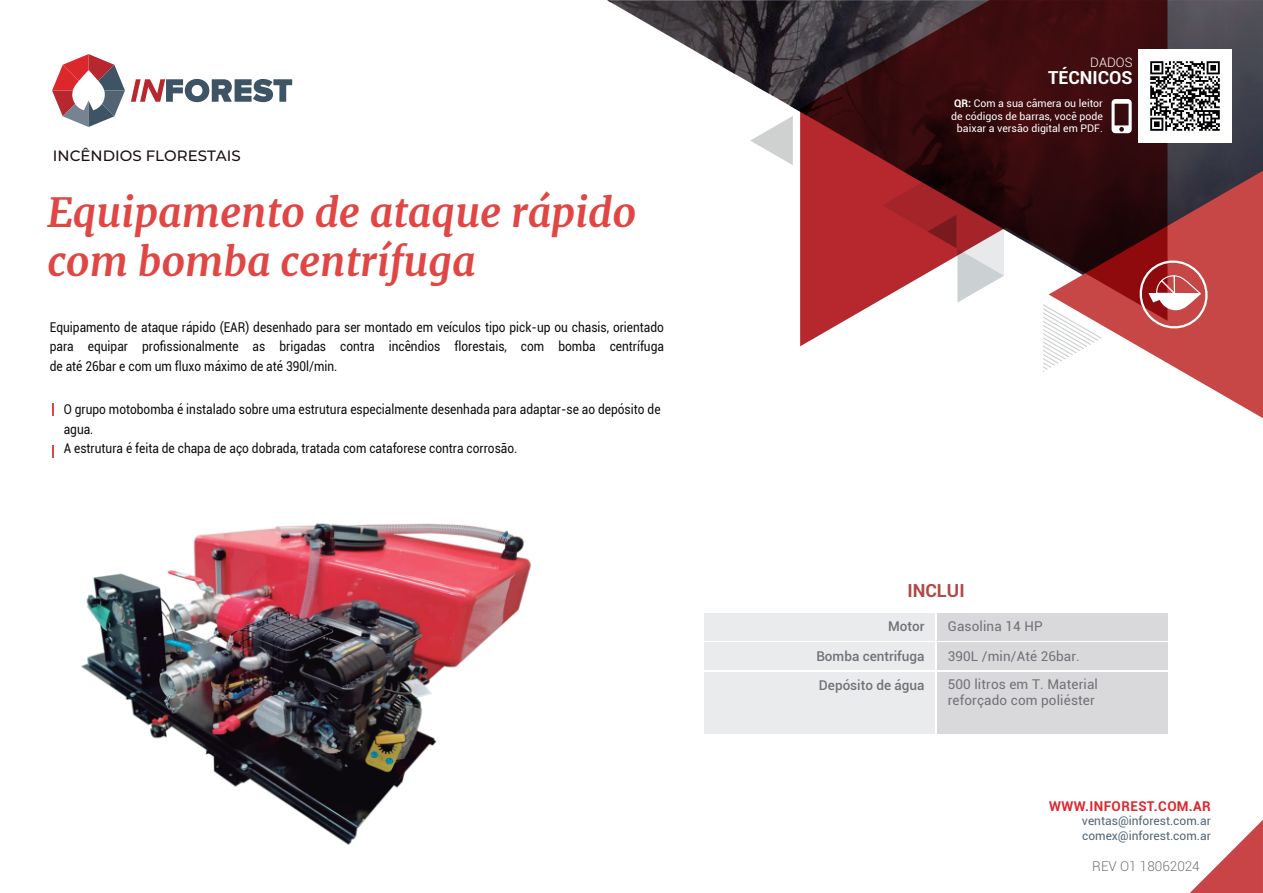
<style>
.page{position:relative;width:1263px;height:893px;background:#fff}
.page>*{position:absolute;margin:0;border:0;box-sizing:border-box;transform-origin:0 0}
.t1{font:italic 700 40.5px/48.6px "Merriweather";color:#e04643}
.t2{font:700 18px "Roboto";color:#fff}
.t3{font:700 18px "Roboto";color:#b34748}
.t4{font:500 15px "Montserrat";color:#1c1012}
.t5{font:13.5px/19.5px "Roboto";color:#0d090e;scale:.88 1}
.t6{font:13.5px/29.5px "Roboto";letter-spacing:.01em;color:#6f7278}
.t7{font:500 13.5px/29.5px "Roboto";color:#6f7278;text-align:justify}
.t8{font:700 13.5px "Roboto";letter-spacing:.03em;color:#dc272d}
.t9{font:300 13.5px "Roboto";color:#6f7278}
.t10{font:300 13.05px "Roboto";color:#fff}
.t11{font:12px/15px "Roboto";color:#516474}
.t12{font:10.5px/12.6px "Roboto";color:#fff;text-align:center}
.s1{font-weight:700}
</style>
<div class="page">
<svg style="left:607px;top:0;width:656px;height:347px"></svg>
<svg style="left:1190px;top:820px;width:73px;height:73px"></svg>
<svg style="left:1102px;top:171px;width:161px;height:247px;fill:#c74646"></svg>
<svg style="left:800px;top:0;width:367px;height:346px;background:#6b272b"></svg>
<svg style="left:750px;top:116px;width:43px;height:49px"></svg>
<svg style="left:882px;top:43px;width:220px;height:329px"></svg>
<svg style="left:1136px;top:257px;width:75px;height:75px"></svg>
<svg style="left:131px;top:79px;width:161px;height:23px"></svg>
<svg style="left:52px;top:54px;width:73px;height:73px"></svg>
<svg style="left:52px;top:403px;width:2px;height:13px"></svg>
<svg style="left:52px;top:445px;width:2px;height:13px"></svg>
<img style="left:81px;top:523px;width:450px;height:322px">
<div style="left:704px;top:613px;width:231px;height:27px;background:#eaebec"></div>
<div style="left:937px;top:613px;width:231px;height:27px;background:#d9d8db"></div>
<div style="left:704px;top:642px;width:231px;height:28px;background:#eaebec"></div>
<div style="left:937px;top:642px;width:231px;height:28px;background:#d9d8db"></div>
<div style="left:704px;top:672px;width:231px;height:62px;background:#eaebec"></div>
<div style="left:937px;top:672px;width:231px;height:62px;background:#d9d8db"></div>
<svg style="left:1111px;top:99px;width:21px;height:34px"></svg>
<img style="left:1138px;top:49px;width:94px;height:94px">
<p class="t4" style="left:53px;top:146px;width:189px">INCÊNDIOS FLORESTAIS</p>
<h1 class="t1" style="left:47px;top:187px;width:590px">Equipamento de ataque rápido com bomba centrífuga</h1>
<p class="t5" style="left:50px;top:317px;width:699px;text-align:justify">Equipamento de ataque rápido (EAR) desenhado para ser montado em veículos tipo pick-up ou chasis, orientado para equipar profissionalmente as brigadas contra incêndios florestais, com bomba centrífuga de até 26bar e com um fluxo máximo de até 390l/min.</p>
<p class="t5" style="left:64px;top:399px;width:680px">O grupo motobomba é instalado sobre uma estrutura especialmente desenhada para adaptar-se ao depósito de agua.<br>A estrutura é feita de chapa de aço dobrada, tratada com cataforese contra corrosão.</p>
<p class="t10" style="left:1090px;top:53px;width:44px">DADOS</p>
<h2 class="t2" style="left:1048px;top:65px;width:86px">TÉCNICOS</h2>
<p class="t12" style="left:951px;top:97px;width:153px"><span class="s1">QR:</span> Com a sua câmera ou leitor de códigos de barras, você pode baixar a versão digital em PDF.</p>
<h2 class="t3" style="left:907px;top:577px;width:59px">INCLUI</h2>
<p class="t7" style="left:816px;top:611px;width:110px;text-indent:72px">Motor Bomba centrifuga Depósito de água</p>
<p class="t6" style="left:948px;top:611px;width:134px">Gasolina 14 HP<br>390L /min/Até 26bar.</p>
<p class="t6" style="left:948px;top:675px;width:152px;line-height:16.2px">500 litros em T. Material reforçado com poliéster</p>
<p class="t8" style="left:1049px;top:796px;width:163px">WWW.INFOREST.COM.AR</p>
<p class="t11" style="left:1082px;top:812px;width:130px">ventas@inforest.com.ar comex@inforest.com.ar</p>
<p class="t9" style="left:1092px;top:856px;width:109px">REV O1 18062024</p>
</div>
